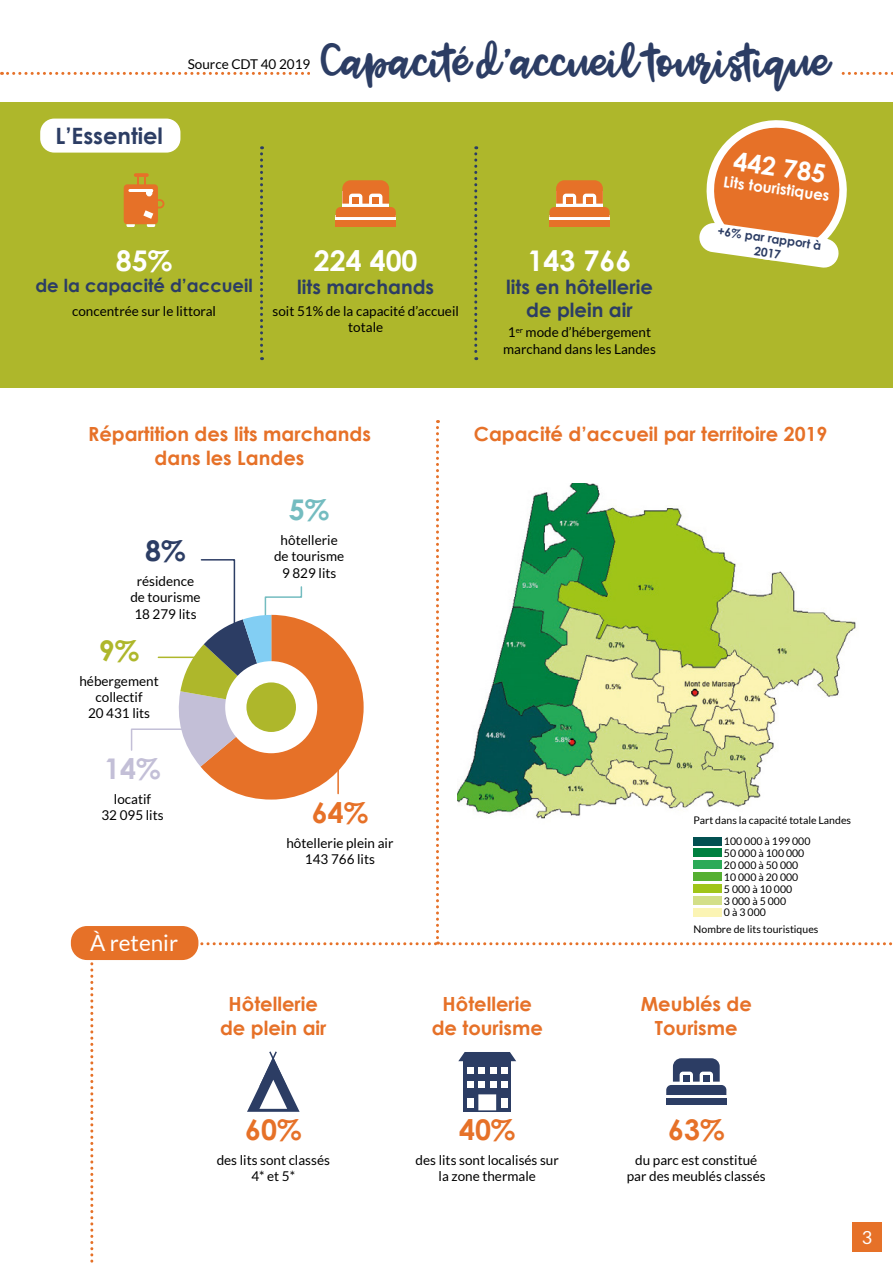
<style>
.page{position:relative;width:893px;height:1263px;background:#fff}
.page>*{position:absolute;margin:0;border:0;box-sizing:border-box;transform-origin:0 0}
.t1{font:45px "Jenthill";color:#2c3d64}
.t2{font:700 28.5px "Century Gothic";color:#fff}
.t3{font:700 28.5px "Century Gothic";color:#e67128}
.t4{font:700 28.5px "Century Gothic";color:#c3bfd7}
.t5{font:700 28.5px "Century Gothic";color:#74bcc0}
.t6{font:700 28.5px "Century Gothic";color:#2c3d64}
.t7{font:700 28.5px "Century Gothic";color:#aeb72b}
.t8{font:700 25.5px "Century Gothic";color:#fff}
.t9{font:700 22.5px "Century Gothic";color:#2c3d64}
.t10{font:22.5px "Lato";color:#fff}
.t11{font:700 19.5px/23.4px "Century Gothic";color:#e67128;text-align:center}
.t12{font:700 19.5px/23.4px "Century Gothic";color:#2c3d64;text-align:center}
.t13{font:700 18px "Century Gothic";color:#2c3d64}
.t14{font:18px "Lato";color:#fff}
.t15{font:700 15px "Century Gothic";color:#fff}
.t16{font:13.5px/16.2px "Lato";color:#000;text-align:center}
.t17{font:700 12px/14.4px "Century Gothic";color:#2c3d64;text-align:center}
.t18{font:10.5px/11.9px "Lato";color:#000}
</style>
<div class="page">
<div style="left:852px;top:1222px;width:30px;height:30px;background:#e67128"></div>
<svg style="left:2px;top:72px;width:891px;height:3px"></svg>
<div style="left:0;top:103px;width:893px;height:285px;background:#aeb72b"></div>
<div style="left:311px;top:34px;width:528px;height:41px;background:#fff"></div>
<div style="left:40px;top:119px;width:140px;height:34px;background:#fff;border-radius:14px"></div>
<div style="left:124px;top:184px;width:34px;height:40px;background:#e67128;border-radius:4px"></div>
<hr style="left:130px;top:189px;width:22px;height:3px;background:#fff">
<div style="left:146px;top:189px;width:6px;height:7px;border:3px solid #fff;border-radius:50%"></div>
<svg style="left:126px;top:224px;width:9px;height:3px"></svg>
<svg style="left:143px;top:190px;width:21px;height:37px"></svg>
<hr style="left:134px;top:173px;width:15px;height:4px;background:#e67128;border-radius:2px">
<svg style="left:137px;top:177px;width:9px;height:7px"></svg>
<svg style="left:260px;top:146px;width:3px;height:214px"></svg>
<svg style="left:474px;top:146px;width:3px;height:214px"></svg>
<svg style="left:699px;top:120px;width:148px;height:148px"></svg>
<div style="left:336px;top:215px;width:60px;height:8px;background:#fff"></div>
<div style="left:336px;top:220px;width:60px;height:7px;background:#e67128"></div>
<svg style="left:336px;top:180px;width:60px;height:37px"></svg>
<div style="left:372px;top:197px;width:7px;height:7px;background:#e67128"></div>
<div style="left:352px;top:197px;width:7px;height:7px;background:#e67128"></div>
<div style="left:549px;top:215px;width:61px;height:8px;background:#fff"></div>
<div style="left:549px;top:220px;width:61px;height:7px;background:#e67128"></div>
<svg style="left:549px;top:180px;width:61px;height:37px"></svg>
<div style="left:586px;top:197px;width:7px;height:7px;background:#e67128"></div>
<div style="left:566px;top:197px;width:7px;height:7px;background:#e67128"></div>
<div style="left:666px;top:1098px;width:60px;height:7px;background:#2c3d64"></div>
<svg style="left:666px;top:1058px;width:60px;height:37px"></svg>
<div style="left:703px;top:1075px;width:7px;height:7px;background:#2c3d64"></div>
<div style="left:683px;top:1075px;width:7px;height:7px;background:#2c3d64"></div>
<svg style="left:247px;top:1051px;width:53px;height:61px"></svg>
<div style="left:464px;top:1058px;width:47px;height:54px;background:#2c3d64"></div>
<svg style="left:458px;top:1052px;width:58px;height:9px"></svg>
<svg style="left:467px;top:1068px;width:6px;height:6px"></svg>
<div style="left:478px;top:1068px;width:7px;height:6px;background:#fff"></div>
<svg style="left:490px;top:1068px;width:6px;height:6px"></svg>
<div style="left:501px;top:1068px;width:7px;height:6px;background:#fff"></div>
<svg style="left:467px;top:1082px;width:6px;height:6px"></svg>
<div style="left:478px;top:1082px;width:7px;height:6px;background:#fff"></div>
<svg style="left:490px;top:1082px;width:6px;height:6px"></svg>
<div style="left:501px;top:1082px;width:7px;height:6px;background:#fff"></div>
<div style="left:467px;top:1098px;width:6px;height:10px;background:#fff"></div>
<div style="left:501px;top:1098px;width:7px;height:10px;background:#fff"></div>
<svg style="left:478px;top:1094px;width:18px;height:16px"></svg>
<svg style="left:90px;top:960px;width:3px;height:303px"></svg>
<div style="left:71px;top:926px;width:127px;height:34px;background:#e67128;border-radius:16px"></div>
<svg style="left:130px;top:420px;width:763px;height:525px"></svg>
<div style="left:765px;top:767px;width:128px;height:117px;background:#fff"></div>
<div style="left:694px;top:837px;width:28px;height:8px;background:#025051"></div>
<div style="left:694px;top:848px;width:28px;height:9px;background:#008140"></div>
<div style="left:694px;top:860px;width:28px;height:9px;background:#2caa58"></div>
<div style="left:694px;top:872px;width:28px;height:9px;background:#56af31"></div>
<div style="left:694px;top:884px;width:28px;height:9px;background:#a0c519"></div>
<div style="left:694px;top:896px;width:28px;height:9px;background:#d3df88"></div>
<div style="left:694px;top:908px;width:28px;height:9px;background:#fbf4b4"></div>
<h3 class="t9" style="left:55px;top:121px;width:109px">L’Essentiel</h3>
<p class="t16" style="left:188px;top:56px;width:124px">Source CDT 40 2019</p>
<h1 class="t1" style="left:320px;top:33px;width:511px">Capacité d’accueil touristique</h1>
<h2 class="t2" style="left:116px;top:243px;width:58px">85%</h2>
<h3 class="t13" style="left:35px;top:275px;width:219px">de la capacité d’accueil</h3>
<p class="t16" style="left:72px;top:303px;width:145px">concentrée sur le littoral</p>
<h2 class="t2" style="left:314px;top:243px;width:105px">224 400</h2>
<h3 class="t12" style="left:297px;top:274px;width:138px">lits marchands</h3>
<p class="t16" style="left:273px;top:303px;width:188px">soit 51% de la capacité d’accueil totale</p>
<h2 class="t2" style="left:528px;top:243px;width:105px">143 766</h2>
<h3 class="t12" style="left:506px;top:274px;width:148px">lits en hôtellerie de plein air</h3>
<p class="t16" style="left:503px;top:324px;width:154px">1<sup>er</sup> mode d’hébergement marchand dans les Landes</p>
<h3 class="t8" style="left:736px;top:145px;width:94px;rotate:8deg">442 785</h3>
<p class="t15" style="left:725px;top:172px;width:108px;rotate:8deg">Lits touristiques</p>
<p class="t17" style="left:719px;top:223px;width:106px;rotate:8deg">+6% par rapport à<br>2017</p>
<h3 class="t11" style="left:88px;top:422px;width:284px">Répartition des lits marchands dans les Landes</h3>
<h2 class="t6" style="left:145px;top:533px;width:42px">8%</h2>
<p class="t16" style="left:130px;top:573px;width:72px">résidence de tourisme<br>18 279 lits</p>
<h2 class="t7" style="left:99px;top:633px;width:42px">9%</h2>
<p class="t16" style="left:79px;top:673px;width:81px">hébergement collectif<br>20 431 lits</p>
<h2 class="t4" style="left:104px;top:750px;width:58px">14%</h2>
<p class="t16" style="left:101px;top:790px;width:64px">locatif<br>32 095 lits</p>
<h3 class="t10" style="left:90px;top:930px;width:90px">À retenir</h3>
<h2 class="t5" style="left:289px;top:492px;width:42px">5%</h2>
<p class="t16" style="left:274px;top:532px;width:72px">hôtellerie de tourisme<br>9 829 lits</p>
<h2 class="t3" style="left:312px;top:795px;width:58px">64%</h2>
<p class="t16" style="left:286px;top:835px;width:108px">hôtellerie plein air<br>143 766 lits</p>
<h3 class="t11" style="left:474px;top:422px;width:355px">Capacité d’accueil par territoire 2019</h3>
<p class="t18" style="left:694px;top:814px;width:159px">Part dans la capacité totale Landes</p>
<p class="t18" style="left:724px;top:835px;width:88px">100 000 à 199 000<br>50 000 à 100 000<br>20 000 à 50 000<br>10 000 à 20 000<br>5 000 à 10 000<br>3 000 à 5 000<br>0 à 3 000</p>
<p class="t18" style="left:694px;top:923px;width:126px">Nombre de lits touristiques</p>
<h3 class="t11" style="left:220px;top:992px;width:108px">Hôtellerie de plein air</h3>
<h3 class="t11" style="left:432px;top:992px;width:113px">Hôtellerie de tourisme</h3>
<h3 class="t11" style="left:641px;top:992px;width:113px">Meublés de<br>Tourisme</h3>
<h2 class="t3" style="left:245px;top:1112px;width:58px">60%</h2>
<h2 class="t3" style="left:459px;top:1112px;width:58px">40%</h2>
<h2 class="t3" style="left:668px;top:1112px;width:58px">63%</h2>
<p class="t16" style="left:217px;top:1152px;width:115px">des lits sont classés<br>4* et 5*</p>
<p class="t16" style="left:416px;top:1152px;width:145px">des lits sont localisés sur la zone thermale</p>
<p class="t16" style="left:627px;top:1152px;width:140px">du parc est constitué par des meublés classés</p>
<h3 class="t14" style="left:862px;top:1227px;width:12px">3</h3>
</div>
